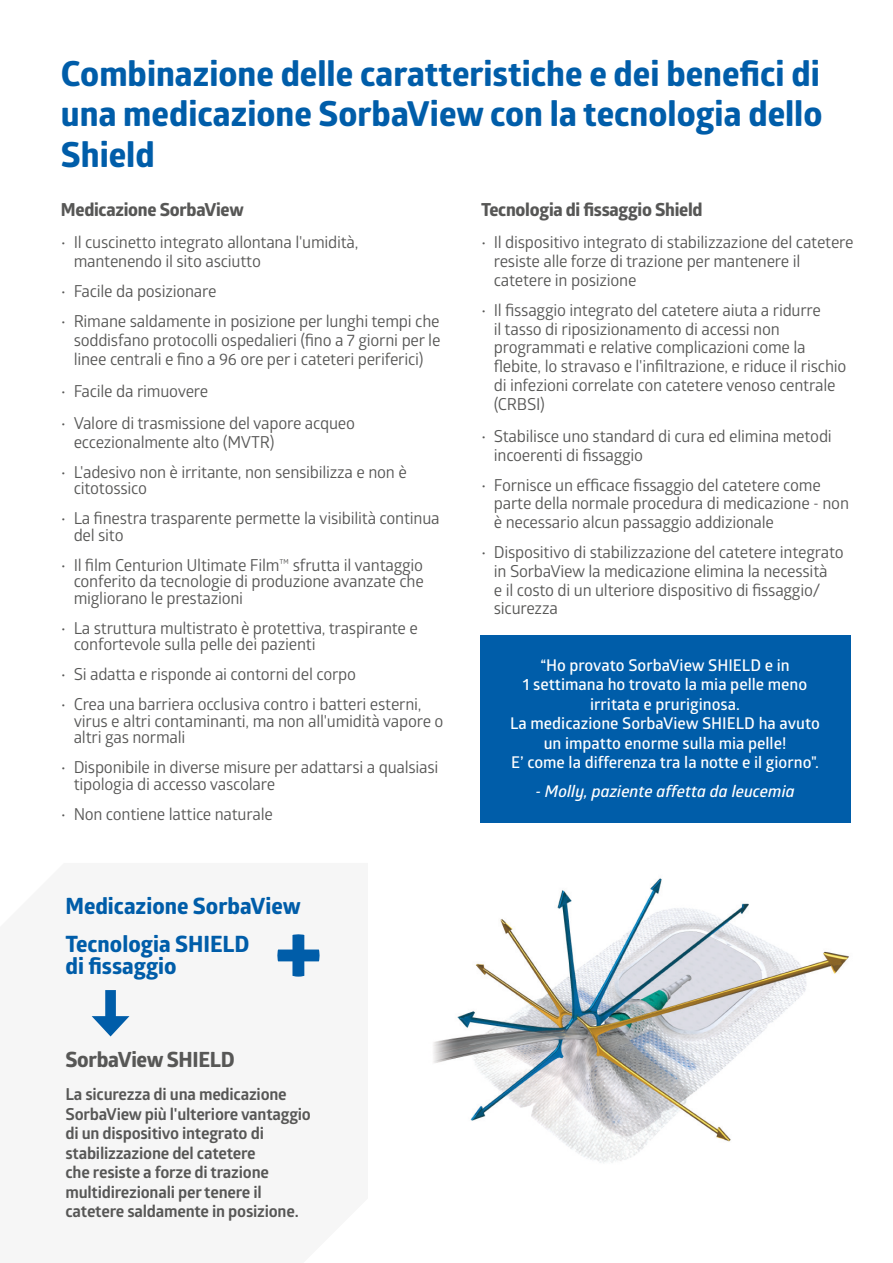
<style>
.page{position:relative;width:893px;height:1263px;background:#fff}
.page>*{position:absolute;margin:0;border:0;box-sizing:border-box;transform-origin:0 0}
.t1{font:700 108px "Globerx";color:#005da9}
.t2{font:700 34.5px/40.5px "Globerx";color:#005da9;text-align:justify}
.t3{font:700 22.5px/22.5px "Globerx";color:#005da9}
.back_page_body_copy{font:700 21px "Globerx";letter-spacing:-.015em;color:#575756}
.back_page_body_copy-2{font:700 18px "Globerx";letter-spacing:-.015em;color:#575756}
.t4{font:16.5px/18.8px "Glober";letter-spacing:-.015em;color:#575756}
.back_page_body_copy-3{font:700 16.5px/19.5px "Glober";letter-spacing:-.015em;color:#575756}
.t5{font:600 16.2px/19.5px "Glober";color:#fff;text-align:center}
.t6{font:italic 600 16.2px "Glober";color:#fff}
</style>
<div class="page">
<div style="left:480px;top:635px;width:370px;height:187px;background:#005da9"></div>
<img style="left:433px;top:878px;width:416px;height:285px">
<div style="left:105px;top:990px;width:11px;height:34px;background:#005da9"></div>
<svg style="left:92px;top:1016px;width:37px;height:20px"></svg>
<p class="t2" style="left:61px;top:53px;width:763px">Combinazione delle caratteristiche e dei benefici di una medicazione SorbaView con la tecnologia dello Shield</p>
<p class="back_page_body_copy-2" style="left:61px;top:197px;width:184px">Medicazione SorbaView</p>
<p class="t4" style="left:74px;top:232px;width:286px;text-indent:-13px">• Il cuscinetto integrato allontana l'umidità, mantenendo il sito asciutto</p>
<p class="t4" style="left:61px;top:281px;width:157px">• Facile da posizionare</p>
<p class="t4" style="left:74px;top:311px;width:368px;text-align:justify;text-indent:-13px">• Rimane saldamente in posizione per lunghi tempi che soddisfano protocolli ospedalieri (fino a 7 giorni per le linee centrali e fino a 96 ore per i cateteri periferici)</p>
<p class="t4" style="left:61px;top:381px;width:149px">• Facile da rimuovere</p>
<p class="t4" style="left:74px;top:413px;width:283px;text-indent:-13px">• Valore di trasmissione del vapore acqueo eccezionalmente alto (MVTR)</p>
<p class="t4" style="left:74px;top:463px;width:335px;line-height:16.5px;text-indent:-13px">• L'adesivo non è irritante, non sensibilizza e non è citotossico</p>
<p class="t4" style="left:74px;top:510px;width:367px;line-height:16.5px;text-indent:-13px">• La finestra trasparente permette la visibilità continua del sito</p>
<p class="t4" style="left:74px;top:556px;width:352px;line-height:16.5px;text-align:justify;text-indent:-13px">• Il film Centurion Ultimate Film™ sfrutta il vantaggio conferito da tecnologie di produzione avanzate che migliorano le prestazioni</p>
<p class="t4" style="left:74px;top:619px;width:346px;line-height:16.5px;text-indent:-13px">• La struttura multistrato è protettiva, traspirante e confortevole sulla pelle dei pazienti</p>
<p class="t4" style="left:61px;top:664px;width:297px">• Si adatta e risponde ai contorni del corpo</p>
<p class="t4" style="left:74px;top:696px;width:371px;line-height:16.5px;text-indent:-13px">• Crea una barriera occlusiva contro i batteri esterni, virus e altri contaminanti, ma non all'umidità vapore o altri gas normali</p>
<p class="t4" style="left:74px;top:759px;width:366px;line-height:16.5px;text-indent:-13px">• Disponibile in diverse misure per adattarsi a qualsiasi tipologia di accesso vascolare</p>
<p class="t4" style="left:61px;top:804px;width:213px">• Non contiene lattice naturale</p>
<p class="back_page_body_copy-2" style="left:481px;top:197px;width:223px">Tecnologia di fissaggio Shield</p>
<p class="t4" style="left:494px;top:232px;width:361px;text-indent:-13px">• Il dispositivo integrato di stabilizzazione del catetere resiste alle forze di trazione per mantenere il catetere in posizione</p>
<p class="t4" style="left:494px;top:300px;width:354px;text-indent:-13px">• Il fissaggio integrato del catetere aiuta a ridurre<br>il tasso di riposizionamento di accessi non programmati e relative complicazioni come la flebite, lo stravaso e l'infiltrazione, e riduce il rischio di infezioni correlate con catetere venoso centrale (CRBSI)</p>
<p class="t4" style="left:494px;top:426px;width:339px;text-indent:-13px">• Stabilisce uno standard di cura ed elimina metodi incoerenti di fissaggio</p>
<p class="t4" style="left:494px;top:475px;width:357px;text-indent:-13px">• Fornisce un efficace fissaggio del catetere come parte della normale procedura di medicazione - non è necessario alcun passaggio addizionale</p>
<p class="t4" style="left:494px;top:542px;width:351px;text-indent:-13px">• Dispositivo di stabilizzazione del catetere integrato in SorbaView la medicazione elimina la necessità<br>e il costo di un ulteriore dispositivo di fissaggio/ sicurezza</p>
<p class="t5" style="left:510px;top:655px;width:311px">“Ho provato SorbaView SHIELD e in<br>1 settimana ho trovato la mia pelle meno irritata e pruriginosa.<br>La medicazione SorbaView SHIELD ha avuto un impatto enorme sulla mia pelle!</p>
<p class="t5" style="left:511px;top:752px;width:309px">E’ come la differenza tra la notte e il giorno".</p>
<p class="t6" style="left:535px;top:779px;width:261px">- Molly, paziente affetta da leucemia</p>
<p class="t3" style="left:65px;top:894px;width:237px">Medicazione SorbaView</p>
<p class="t3" style="left:65px;top:932px;width:186px">Tecnologia SHIELD di fissaggio</p>
<p class="t1" style="left:274px;top:870px;width:51px">+</p>
<p class="back_page_body_copy" style="left:65px;top:1044px;width:171px">SorbaView SHIELD</p>
<p class="back_page_body_copy-3" style="left:65px;top:1084px;width:247px">La sicurezza di una medicazione<br>SorbaView più l'ulteriore vantaggio di un dispositivo integrato di stabilizzazione del catetere<br>che resiste a forze di trazione multidirezionali per tenere il catetere saldamente in posizione.</p>
</div>
